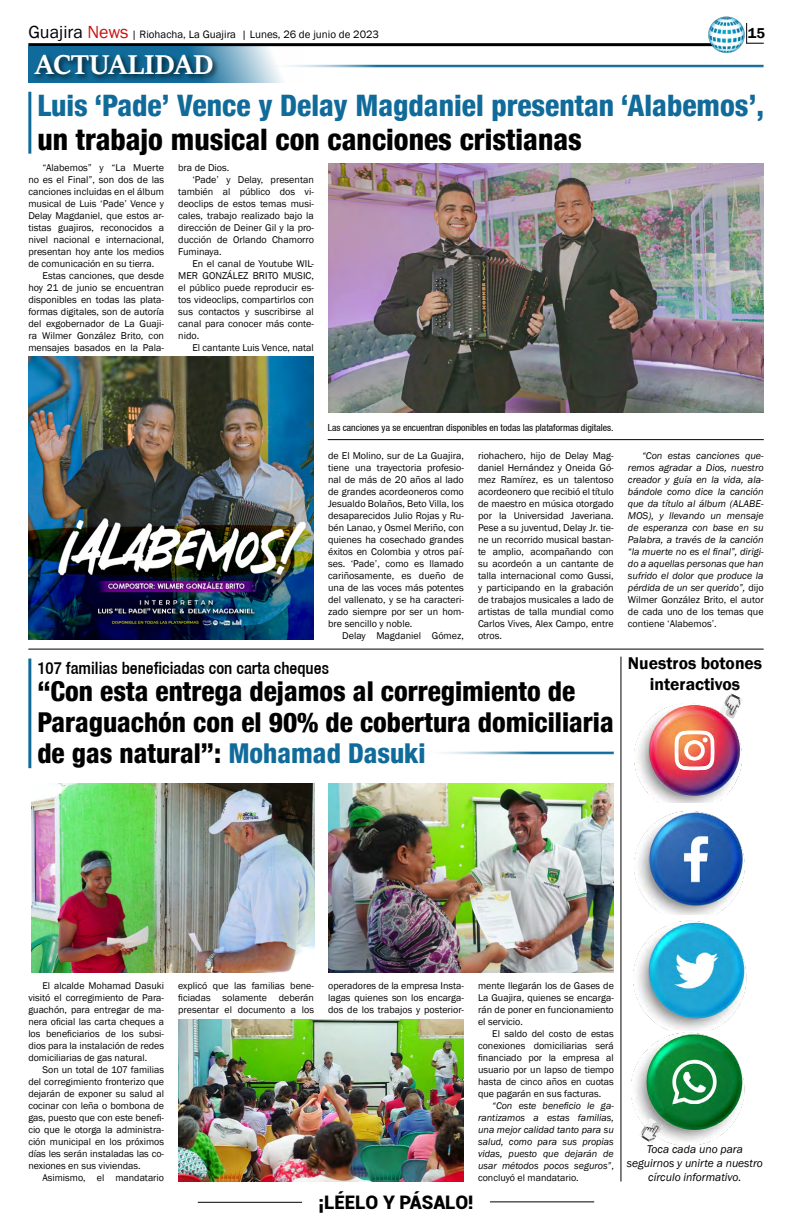
<style>
.page{position:relative;width:792px;height:1224px;background:#fff}
.page>*{position:absolute;margin:0;border:0;box-sizing:border-box;transform-origin:0 0}
.t1{font:700 30px "Sitka Heading";color:#fff}
.t2{font:800 condensed 29.6px "Helvetica 87";color:#116b9a}
.t3{font:800 condensed 29.6px "Helvetica 87";color:#000}
.t4{font:800 condensed 27.4px/30.8px "Helvetica 87";color:#000}
.t5{font:900 18.7px "Roboto";color:#000}
.t6{font:600 17.5px/21px "Franklin Gothic";color:#000;text-align:center}
.t7{font:500 condensed 17px "Helvetica 67";color:#000}
.t8{font:600 14.7px "Franklin Gothic";color:#000}
.t9{font:italic 11.6px/13.9px "Franklin Gothic";color:#000;text-align:center}
.t10{font:11px "Franklin Gothic";color:#000}
.t11{font:10.1px/12px "Franklin Gothic";color:#000;text-align:justify}
.t12{font:italic 10.1px/12px "Franklin Gothic";color:#000;text-align:justify}
.t13{font:10px/12px "Franklin Gothic";color:#000;text-align:justify}
.t14{font:italic 10px/12px "Franklin Gothic";color:#000;text-align:justify}
.t15{font:condensed 9.8px "Helvetica 57";color:#000}
.s1{font-size:18px}
.s2{font-size:18px;color:#c91311}
.s3{font-style:normal}
.s4{color:#116b9a}
</style>
<div class="page">
<hr style="left:198px;top:1202px;width:104px;height:1px;background:#000">
<hr style="left:490px;top:1201px;width:104px;height:1px;background:#000">
<hr style="left:28px;top:43px;width:688px;height:3px;background:#000">
<img style="left:708px;top:16px;width:37px;height:37px">
<svg style="left:746px;top:23px;width:18px;height:21px"></svg>
<svg style="left:28px;top:46px;width:275px;height:37px"></svg>
<div style="left:31px;top:52px;width:189px;height:30px;background:#000;opacity:.75"></div>
<hr style="left:264px;top:65px;width:500px;height:3px;background:#116b9a">
<hr style="left:420px;top:752px;width:194px;height:3px;background:#116b9a">
<hr style="left:28px;top:649px;width:736px;height:1px;background:#000">
<hr style="left:620px;top:657px;width:1px;height:524px;background:#000">
<img style="left:633px;top:921px;width:114px;height:101px">
<img style="left:634px;top:811px;width:111px;height:104px">
<img style="left:635px;top:703px;width:107px;height:99px">
<img style="left:720px;top:693px;width:22px;height:26px">
<img style="left:632px;top:1022px;width:113px;height:124px">
<img style="left:639px;top:1118px;width:24px;height:26px">
<hr style="left:28px;top:659px;width:3px;height:109px;background:#116b9a">
<hr style="left:28px;top:92px;width:3px;height:62px;background:#116b9a">
<img style="left:28px;top:357px;width:286px;height:283px">
<img style="left:328px;top:164px;width:436px;height:248px">
<hr style="left:328px;top:439px;width:436px;height:1px;background:#000">
<img style="left:178px;top:1020px;width:286px;height:161px">
<img style="left:31px;top:784px;width:283px;height:188px">
<img style="left:328px;top:784px;width:286px;height:188px">
<p class="t10" style="left:28px;top:28px;width:352px"><span class="s1">Guajira</span> <span class="s2">News</span> | Riohacha, La Guajira | Lunes, 26 de junio de 2023</p>
<h3 class="t8" style="left:748px;top:24px;width:19px">15</h3>
<h1 class="t1" style="left:35px;top:42px;width:179px">ACTUALIDAD</h1>
<h2 class="t2" style="left:37px;top:87px;width:728px">Luis ‘Pade’ Vence y Delay Magdaniel presentan ‘Alabemos’,</h2>
<h2 class="t3" style="left:37px;top:121px;width:546px">un trabajo musical con canciones cristianas</h2>
<p class="t11" style="left:43px;top:162px;width:123px">“Alabemos” y “La Muerte</p>
<p class="t11" style="left:28px;top:174px;width:137px">no es el Final”, son dos de las</p>
<p class="t11" style="left:28px;top:186px;width:137px">canciones incluidas en el álbum</p>
<p class="t11" style="left:28px;top:198px;width:137px">musical de Luis ‘Pade’ Vence y</p>
<p class="t11" style="left:28px;top:210px;width:137px">Delay Magdaniel, que estos ar-</p>
<p class="t11" style="left:28px;top:222px;width:137px">tistas guajiros, reconocidos a</p>
<p class="t11" style="left:28px;top:234px;width:137px">nivel nacional e internacional,</p>
<p class="t11" style="left:28px;top:246px;width:137px">presentan hoy ante los medios</p>
<p class="t11" style="left:28px;top:258px;width:128px">de comunicación en su tierra.</p>
<p class="t11" style="left:43px;top:270px;width:123px">Estas canciones, que desde</p>
<p class="t11" style="left:28px;top:282px;width:137px">hoy 21 de junio se encuentran</p>
<p class="t11" style="left:28px;top:294px;width:137px">disponibles en todas las plata-</p>
<p class="t11" style="left:28px;top:306px;width:137px">formas digitales, son de autoría</p>
<p class="t11" style="left:28px;top:318px;width:137px">del exgobernador de La Guaji-</p>
<p class="t11" style="left:28px;top:330px;width:137px">ra Wilmer González Brito, con</p>
<p class="t11" style="left:28px;top:342px;width:137px">mensajes basados en la Pala-</p>
<p class="t11" style="left:178px;top:162px;width:53px">bra de Dios.</p>
<p class="t11" style="left:192px;top:174px;width:123px">‘Pade’ y Delay, presentan</p>
<p class="t11" style="left:178px;top:186px;width:137px">también al público dos vi-</p>
<p class="t11" style="left:178px;top:198px;width:137px">deoclips de estos temas musi-</p>
<p class="t11" style="left:178px;top:210px;width:137px">cales, trabajo realizado bajo la</p>
<p class="t11" style="left:178px;top:222px;width:137px">dirección de Deiner Gil y la pro-</p>
<p class="t11" style="left:178px;top:234px;width:137px">ducción de Orlando Chamorro</p>
<p class="t11" style="left:178px;top:246px;width:45px">Fuminaya.</p>
<p class="t11" style="left:192px;top:258px;width:123px">En el canal de Youtube WIL-</p>
<p class="t11" style="left:178px;top:270px;width:137px">MER GONZÁLEZ BRITO MUSIC,</p>
<p class="t11" style="left:178px;top:282px;width:137px">el público puede reproducir es-</p>
<p class="t11" style="left:178px;top:294px;width:137px">tos videoclips, compartirlos con</p>
<p class="t11" style="left:178px;top:306px;width:137px">sus contactos y suscribirse al</p>
<p class="t11" style="left:178px;top:318px;width:137px">canal para conocer más conte-</p>
<p class="t11" style="left:178px;top:330px;width:23px">nido.</p>
<p class="t11" style="left:192px;top:342px;width:123px">El cantante Luis Vence, natal</p>
<p class="t15" style="left:328px;top:422px;width:287px">Las canciones ya se encuentran disponibles en todas las plataformas digitales.</p>
<p class="t11" style="left:328px;top:450px;width:137px">de El Molino, sur de La Guajira, tiene una trayectoria profesio&shy;nal de más de 20 años al lado de grandes acordeoneros como Jesualdo Bolaños, Beto Villa, los desaparecidos Julio Rojas y Ru&shy;bén Lanao, y Osmel Meriño, con quienes ha cosechado grandes éxitos en Colombia y otros paí&shy;ses. ‘Pade’, como es llamado cariñosamente, es dueño de una de las voces más potentes del vallenato, y se ha caracteri&shy;zado siempre por ser un hom&shy;bre sencillo y noble.</p>
<p class="t11" style="left:342px;top:630px;width:123px">Delay Magdaniel Gómez,</p>
<p class="t11" style="left:478px;top:450px;width:137px">riohachero, hijo de Delay Mag&shy;daniel Hernández y Oneida Gó&shy;mez Ramírez, es un talentoso acordeonero que recibió el título de maestro en música otorgado por la Universidad Javeriana.<br>Pese a su juventud, Delay Jr. tie&shy;ne un recorrido musical bastan&shy;te amplio, acompañando con su acordeón a un cantante de talla internacional como Gussi, y participando en la grabación de trabajos musicales a lado de artistas de talla mundial como Carlos Vives, Alex Campo, entre otros.</p>
<p class="t12" style="left:628px;top:450px;width:137px;text-indent:14px">“Con estas canciones que&shy;remos agradar a Dios, nuestro creador y guía en la vida, ala&shy;bándole como dice la canción que da título al álbum (ALABE-MOS), y llevando un mensaje de esperanza con base en su Palabra, a través de la canción “la muerte no es el final”, dirigi&shy;do a aquellas personas que han sufrido el dolor que produce la pérdida de un ser querido”, <span class="s3">dijo Wilmer González Brito, el autor de cada uno de los temas que contiene ‘Alabemos’.</span></p>
<h3 class="t7" style="left:37px;top:658px;width:293px">107 familias beneficiadas con carta cheques</h3>
<h3 class="t4" style="left:37px;top:676px;width:578px">“Con esta entrega dejamos al corregimiento de<br>Paraguachón con el 90% de cobertura domiciliaria de gas natural”: <span class="s4">Mohamad Dasuki</span></h3>
<h3 class="t6" style="left:628px;top:653px;width:136px">Nuestros botones interactivos</h3>
<p class="t13" style="left:28px;top:980px;width:137px;text-indent:14px">El alcalde Mohamad Dasuki visitó el corregimiento de Para&shy;guachón, para entregar de ma&shy;nera oficial las carta cheques a los beneficiarios de los subsi&shy;dios para la instalación de redes domiciliarias de gas natural.</p>
<p class="t13" style="left:28px;top:1064px;width:137px;text-indent:14px">Son un total de 107 familias del corregimiento fronterizo que dejarán de exponer su salud al cocinar con leña o bombona de gas, puesto que con este benefi&shy;cio que le otorga la administra&shy;ción municipal en los próximos días les serán instaladas las co&shy;nexiones en sus viviendas.</p>
<p class="t13" style="left:43px;top:1172px;width:123px">Asimismo, el mandatario</p>
<p class="t13" style="left:178px;top:980px;width:137px">explicó que las familias bene&shy;ficiadas solamente deberán presentar el documento a los</p>
<p class="t13" style="left:328px;top:980px;width:137px">operadores de la empresa Insta&shy;lagas quienes son los encarga&shy;dos de los trabajos y posterior-</p>
<p class="t13" style="left:478px;top:980px;width:137px">mente llegarán los de Gases de La Guajira, quienes se encarga&shy;rán de poner en funcionamiento el servicio.</p>
<p class="t13" style="left:478px;top:1028px;width:137px;text-indent:14px">El saldo del costo de estas conexiones domiciliarias será financiado por la empresa al usuario por un lapso de tiempo hasta de cinco años en cuotas que pagarán en sus facturas.</p>
<p class="t14" style="left:478px;top:1100px;width:137px;text-indent:14px">“Con este beneficio le ga&shy;rantizamos a estas familias, una mejor calidad tanto para su salud, como para sus propias vidas, puesto que dejarán de usar métodos pocos seguros”<span class="s3">, concluyó el mandatario.</span></p>
<h3 class="t5" style="left:318px;top:1189px;width:157px">¡LÉELO Y PÁSALO!</h3>
<p class="t9" style="left:627px;top:1142px;width:138px">Toca cada uno para seguirnos y unirte a nuestro círculo informativo.</p>
</div>
